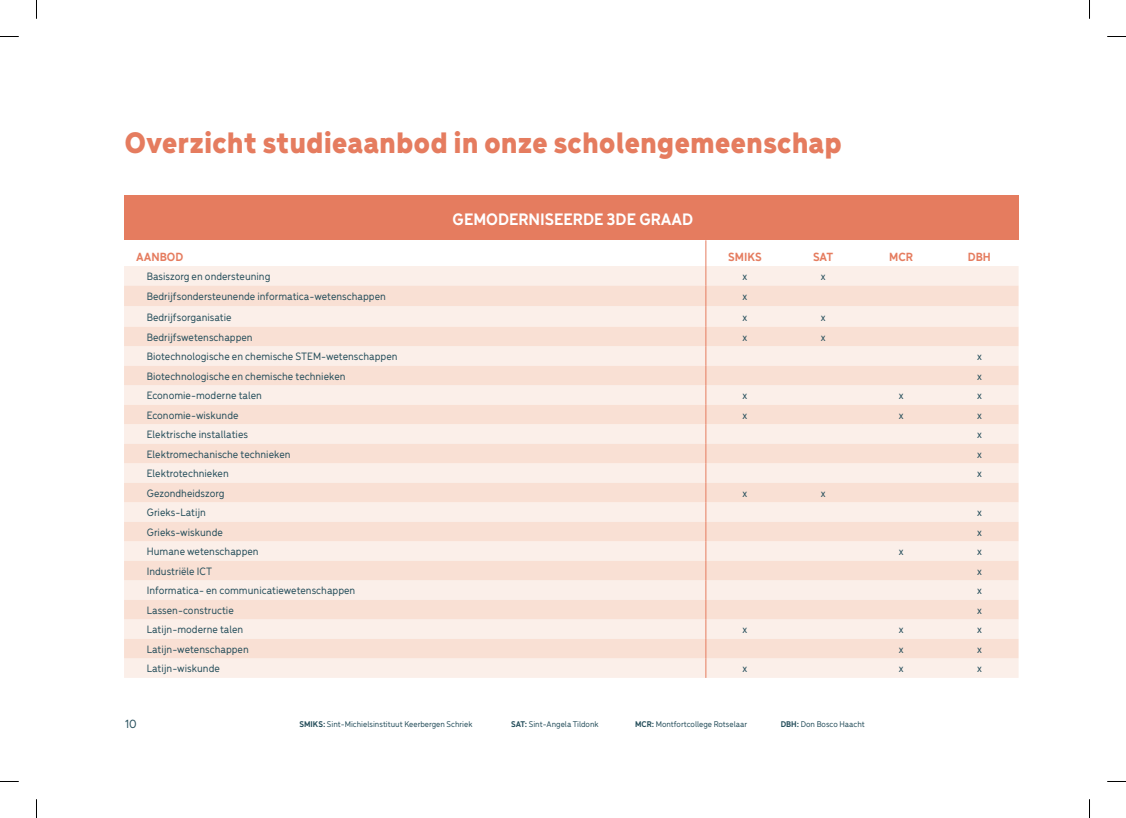
<style>
.page{position:relative;width:1126px;height:818px;background:#fff}
.page>*{position:absolute;margin:0;border:0;box-sizing:border-box;transform-origin:0 0}
.t1{font:900 31.25px "Menca";color:#e57c5f}
.t2{font:700 17.5px "Menca";color:#fff}
.t3{font:700 12.5px "Menca";color:#e57c5f}
.t4{font:500 12.5px "Menca";color:#254e5b}
.t5{font:500 11.25px "Menca";color:#254e5b}
.t6{font:500 8.75px "Menca";color:#254e5b}
.s1{font-weight:700}
</style>
<div class="page">
<div style="left:124px;top:195px;width:894px;height:45px;background:#e57c5f"></div>
<div style="left:124px;top:266px;width:894px;height:411px;background:#fbefe9"></div>
<svg style="left:124px;top:285px;width:894px;height:373px;background:#f9e7de"></svg>
<svg style="left:705px;top:240px;width:1px;height:437px"></svg>
<svg style="left:0;top:36px;width:19px;height:1px"></svg>
<svg style="left:1107px;top:36px;width:18px;height:1px"></svg>
<svg style="left:36px;top:0;width:1px;height:19px"></svg>
<svg style="left:36px;top:799px;width:1px;height:18px"></svg>
<svg style="left:1089px;top:0;width:1px;height:19px"></svg>
<svg style="left:1089px;top:799px;width:1px;height:18px"></svg>
<h1 class="t1" style="left:124px;top:121px;width:719px">Overzicht studieaanbod in onze scholengemeenschap</h1>
<h2 class="t2" style="left:452px;top:206px;width:242px">GEMODERNISEERDE 3DE GRAAD</h2>
<p class="t3" style="left:136px;top:248px;width:48px">AANBOD</p>
<p class="t3" style="left:728px;top:248px;width:35px">SMIKS</p>
<p class="t3" style="left:812px;top:248px;width:22px">SAT</p>
<p class="t3" style="left:889px;top:248px;width:25px">MCR</p>
<p class="t3" style="left:967px;top:248px;width:24px">DBH</p>
<p class="t5" style="left:147px;top:268px;width:125px">Basiszorg en ondersteuning</p>
<p class="t5" style="left:742px;top:268px;width:6px">x</p>
<p class="t5" style="left:820px;top:268px;width:6px">x</p>
<p class="t5" style="left:147px;top:288px;width:240px">Bedrijfsondersteunende informatica-wetenschappen</p>
<p class="t5" style="left:742px;top:288px;width:6px">x</p>
<p class="t5" style="left:147px;top:309px;width:86px">Bedrijfsorganisatie</p>
<p class="t5" style="left:742px;top:309px;width:6px">x</p>
<p class="t5" style="left:820px;top:309px;width:6px">x</p>
<p class="t5" style="left:147px;top:329px;width:107px">Bedrijfswetenschappen</p>
<p class="t5" style="left:742px;top:329px;width:6px">x</p>
<p class="t5" style="left:820px;top:329px;width:6px">x</p>
<p class="t5" style="left:147px;top:348px;width:252px">Biotechnologische en chemische STEM-wetenschappen</p>
<p class="t5" style="left:976px;top:348px;width:6px">x</p>
<p class="t5" style="left:147px;top:368px;width:200px">Biotechnologische en chemische technieken</p>
<p class="t5" style="left:976px;top:368px;width:6px">x</p>
<p class="t5" style="left:147px;top:387px;width:117px">Economie-moderne talen</p>
<p class="t5" style="left:742px;top:387px;width:6px">x</p>
<p class="t5" style="left:898px;top:387px;width:6px">x</p>
<p class="t5" style="left:976px;top:387px;width:6px">x</p>
<p class="t5" style="left:147px;top:407px;width:93px">Economie-wiskunde</p>
<p class="t5" style="left:742px;top:407px;width:6px">x</p>
<p class="t5" style="left:898px;top:407px;width:6px">x</p>
<p class="t5" style="left:976px;top:407px;width:6px">x</p>
<p class="t5" style="left:147px;top:426px;width:103px">Elektrische installaties</p>
<p class="t5" style="left:976px;top:426px;width:6px">x</p>
<p class="t5" style="left:147px;top:446px;width:145px">Elektromechanische technieken</p>
<p class="t5" style="left:976px;top:446px;width:6px">x</p>
<p class="t5" style="left:147px;top:465px;width:84px">Elektrotechnieken</p>
<p class="t5" style="left:976px;top:465px;width:6px">x</p>
<p class="t5" style="left:147px;top:485px;width:79px">Gezondheidszorg</p>
<p class="t5" style="left:742px;top:485px;width:6px">x</p>
<p class="t5" style="left:820px;top:485px;width:6px">x</p>
<p class="t5" style="left:147px;top:504px;width:61px">Grieks-Latijn</p>
<p class="t5" style="left:976px;top:504px;width:6px">x</p>
<p class="t5" style="left:147px;top:524px;width:78px">Grieks-wiskunde</p>
<p class="t5" style="left:976px;top:524px;width:6px">x</p>
<p class="t5" style="left:147px;top:543px;width:113px">Humane wetenschappen</p>
<p class="t5" style="left:898px;top:543px;width:6px">x</p>
<p class="t5" style="left:976px;top:543px;width:6px">x</p>
<p class="t5" style="left:147px;top:563px;width:67px">Industriële ICT</p>
<p class="t5" style="left:976px;top:563px;width:6px">x</p>
<p class="t5" style="left:147px;top:582px;width:210px">Informatica- en communicatiewetenschappen</p>
<p class="t5" style="left:976px;top:582px;width:6px">x</p>
<p class="t5" style="left:147px;top:602px;width:88px">Lassen-constructie</p>
<p class="t5" style="left:976px;top:602px;width:6px">x</p>
<p class="t5" style="left:147px;top:621px;width:98px">Latijn-moderne talen</p>
<p class="t5" style="left:742px;top:621px;width:6px">x</p>
<p class="t5" style="left:898px;top:621px;width:6px">x</p>
<p class="t5" style="left:976px;top:621px;width:6px">x</p>
<p class="t5" style="left:147px;top:641px;width:103px">Latijn-wetenschappen</p>
<p class="t5" style="left:898px;top:641px;width:6px">x</p>
<p class="t5" style="left:976px;top:641px;width:6px">x</p>
<p class="t5" style="left:147px;top:660px;width:75px">Latijn-wiskunde</p>
<p class="t5" style="left:742px;top:660px;width:6px">x</p>
<p class="t5" style="left:898px;top:660px;width:6px">x</p>
<p class="t5" style="left:976px;top:660px;width:6px">x</p>
<p class="t4" style="left:125px;top:715px;width:13px">10</p>
<p class="t6" style="left:299px;top:718px;width:174px"><span class="s1">SMIKS:</span> Sint-Michielsinstituut Keerbergen Schriek</p>
<p class="t6" style="left:511px;top:718px;width:89px"><span class="s1">SAT:</span> Sint-Angela Tildonk</p>
<p class="t6" style="left:635px;top:717px;width:114px"><span class="s1">MCR:</span> Montfortcollege Rotselaar</p>
<p class="t6" style="left:780px;top:718px;width:86px"><span class="s1">DBH:</span> Don Bosco Haacht</p>
</div>
